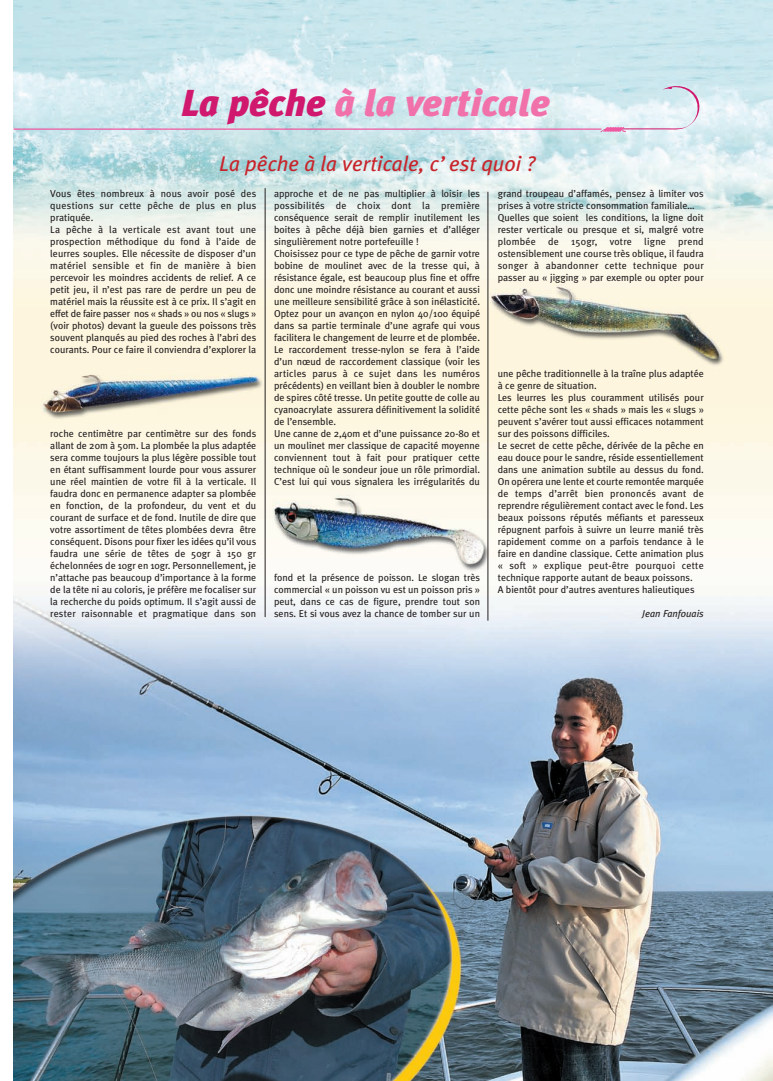
<style>
.page{position:relative;width:773px;height:1081px;background:#fff}
.page>*{position:absolute;margin:0;border:0;box-sizing:border-box;transform-origin:0 0}
.t1{font:italic 900 37.5px "Meta Plus";color:#f171ab}
.t2{font:italic 21.25px "Meta Plus";color:#c8242b}
.t3{font:10px/12px "Meta Plus";color:#231f20}
.t4{font:italic 10px "Meta Plus";color:#231f20}
.s1{color:#d0196e}
</style>
<div class="page">
<img style="left:14px;top:0;width:758px;height:1081px">
<hr style="left:14px;top:128px;width:587px;height:2px;background:#ef59a1">
<svg style="left:599px;top:83px;width:104px;height:50px;background:#dce5ee"></svg>
<hr style="left:265px;top:188px;width:1px;height:429px;background:#231f20">
<hr style="left:487px;top:192px;width:1px;height:428px;background:#231f20">
<p class="t1" style="left:181px;top:88px;width:370px"><span class="s1">La pêche</span> à la verticale</p>
<p class="t2" style="left:219px;top:155px;width:317px">La pêche à la verticale, c’est quoi ?</p>
<p class="t3" style="left:50px;top:188px;width:207px">Vous êtes nombreux à nous avoir posé des questions sur cette pêche de plus en plus pratiquée.<br>La pêche à la verticale est avant tout une prospection méthodique du fond à l’aide de leurres souples. Elle nécessite de disposer d’un matériel sensible et fin de manière à bien percevoir les moindres accidents de relief. A ce petit jeu, il n’est pas rare de perdre un peu de matériel mais la réussite est à ce prix. Il s’agit en effet de faire passer nos « shads » ou nos « slugs » (voir photos) devant la gueule des poissons très souvent planqués au pied des roches à l’abri des courants. Pour ce faire il conviendra d’explorer la</p>
<p class="t3" style="left:50px;top:428px;width:207px;text-align:justify">roche centimètre par centimètre sur des fonds allant de 20m à 50m. La plombée la plus adaptée sera comme toujours la plus légère possible tout en étant suffisamment lourde pour vous assurer une réel maintien de votre fil à la verticale. Il faudra donc en permanence adapter sa plombée en fonction, de la profondeur, du vent et du courant de surface et de fond. Inutile de dire que votre assortiment de têtes plombées devra être conséquent. Disons pour fixer les idées qu’il vous faudra une série de têtes de 50gr à 150 gr échelonnées de 10gr en 10gr. Personnellement, je n’attache pas beaucoup d’importance à la forme de la tête ni au coloris, je préfère me focaliser sur la recherche du poids optimum. Il s’agit aussi de rester raisonnable et pragmatique dans son</p>
<p class="t3" style="left:274px;top:188px;width:207px">approche et de ne pas multiplier à loisir les possibilités de choix dont la première conséquence serait de remplir inutilement les boites à pêche déjà bien garnies et d’alléger singulièrement notre portefeuille !<br>Choisissez pour ce type de pêche de garnir votre bobine de moulinet avec de la tresse qui, à résistance égale, est beaucoup plus fine et offre donc une moindre résistance au courant et aussi une meilleure sensibilité grâce à son inélasticité.<br>Optez pour un avançon en nylon 40/100 équipé dans sa partie terminale d’une agrafe qui vous facilitera le changement de leurre et de plombée.<br>Le raccordement tresse-nylon se fera à l’aide d’un nœud de raccordement classique (voir les articles parus à ce sujet dans les numéros précédents) en veillant bien à doubler le nombre de spires côté tresse. Un petite goutte de colle au cyanoacrylate assurera définitivement la solidité de l’ensemble.<br>Une canne de 2,40m et d’une puissance 20-80 et un moulinet mer classique de capacité moyenne conviennent tout à fait pour pratiquer cette technique où le sondeur joue un rôle primordial.<br>C’est lui qui vous signalera les irrégularités du</p>
<p class="t3" style="left:274px;top:572px;width:207px;text-align:justify">fond et la présence de poisson. Le slogan très commercial « un poisson vu est un poisson pris » peut, dans ce cas de figure, prendre tout son sens. Et si vous avez la chance de tomber sur un</p>
<p class="t3" style="left:497px;top:188px;width:207px">grand troupeau d’affamés, pensez à limiter vos prises à votre stricte consommation familiale… Quelles que soient les conditions, la ligne doit rester verticale ou presque et si, malgré votre plombée de 150gr, votre ligne prend ostensiblement une course très oblique, il faudra songer à abandonner cette technique pour passer au « jigging » par exemple ou opter pour</p>
<p class="t3" style="left:497px;top:368px;width:207px">une pêche traditionnelle à la traîne plus adaptée à ce genre de situation.<br>Les leurres les plus couramment utilisés pour cette pêche sont les « shads » mais les « slugs » peuvent s’avérer tout aussi efficaces notamment sur des poissons difficiles.<br>Le secret de cette pêche, dérivée de la pêche en eau douce pour le sandre, réside essentiellement dans une animation subtile au dessus du fond.<br>On opérera une lente et courte remontée marquée de temps d’arrêt bien prononcés avant de reprendre régulièrement contact avec le fond. Les beaux poissons réputés méfiants et paresseux répugnent parfois à suivre un leurre manié très rapidement comme on a parfois tendance à le faire en dandine classique. Cette animation plus « soft » explique peut-être pourquoi cette technique rapporte autant de beaux poissons.<br>A bientôt pour d’autres aventures halieutiques</p>
<p class="t4" style="left:642px;top:610px;width:63px">Jean Fanfouais</p>
</div>
